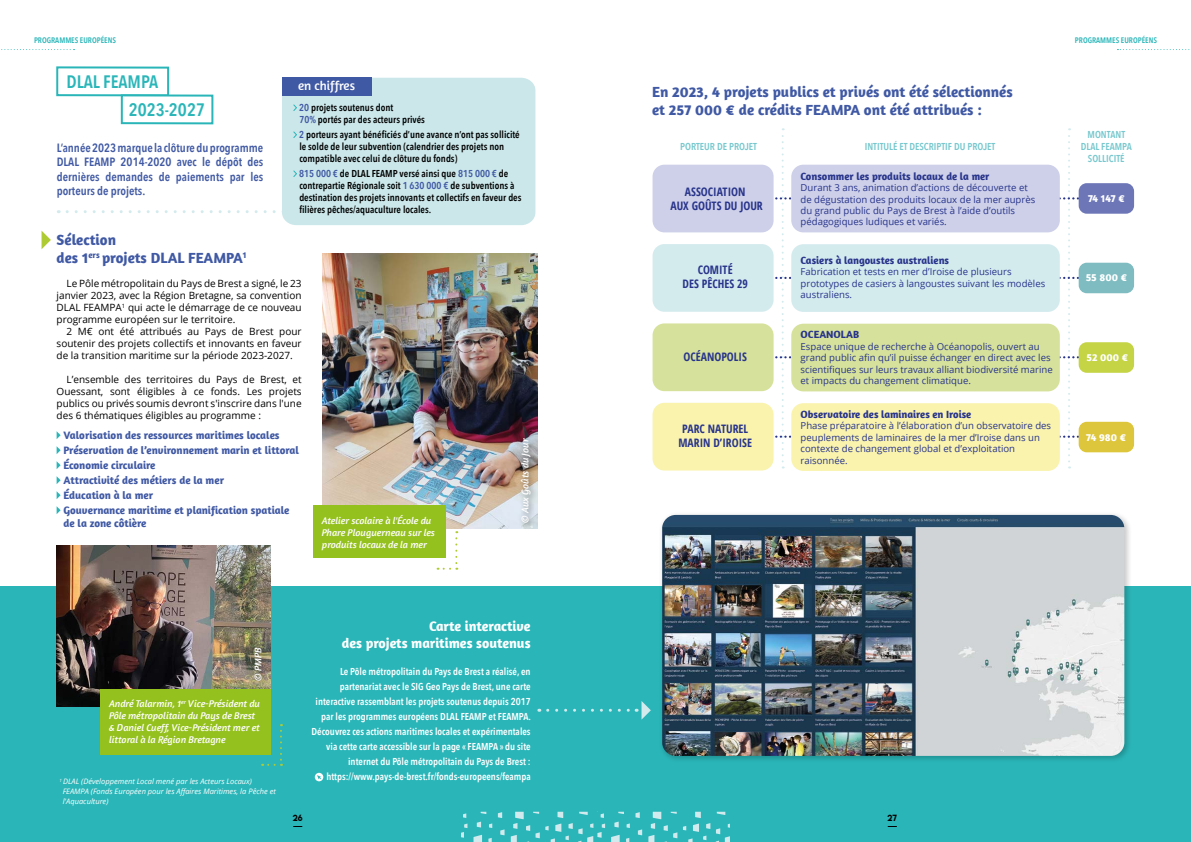
<style>
.page{position:relative;width:1191px;height:842px;background:#fff}
.page>*{position:absolute;margin:0;border:0;box-sizing:border-box;transform-origin:0 0}
.t1{font:600 18px/28px "Avenir Next Condensed";color:#2ab6b9}
.t2{font:700 15px/18px "Amaranth";color:#4059a4}
.t3{font:700 14px/16.8px "Amaranth";color:#fff;text-align:right}
.t4{font:13px "Amaranth";color:#fff}
.t5{font:600 12px/14.4px "Avenir Next Condensed";color:#4059a4;text-align:justify}
.t6{font:700 condensed 11.7px/14px "Open Sans";color:#28348b;text-align:center}
.t7{font:700 11px/15px "Amaranth";color:#4059a4}
.t8{font:700 10.6px "Amaranth";color:#28348b}
.t9{font:700 10.6px "Amaranth";color:#fff}
.t10{font:10px/12px "Open Sans";color:#000;text-align:justify}
.t11{font:600 10px/15px "Avenir Next Condensed";color:#fff;text-align:right}
.t12{font:600 10px/12px "Avenir Next Condensed";color:#000}
.t13{font:italic 10px/12px "Amaranth";color:#fff}
.t14{font:600 10px/12px "Avenir Next Condensed";color:#77c8ce;text-align:center}
.t15{font:9.6px/11.5px "Open Sans";color:#28348b}
.t16{font:600 8px "Avenir Next Condensed";color:#2ab6b9}
.t17{font:8px "Lemon Milk";color:#000}
.t18{font:italic 7.5px/10px "Open Sans";color:#fff}
.s1{color:#4059a4}
</style>
<div class="page">
<div style="left:0;top:587px;width:1191px;height:255px;background:#2ab6b9"></div>
<svg style="left:1px;top:49px;width:74px;height:1px"></svg>
<svg style="left:1117px;top:49px;width:73px;height:1px"></svg>
<svg style="left:473px;top:835px;width:9px;height:7px"></svg>
<svg style="left:500px;top:829px;width:4px;height:6px"></svg>
<svg style="left:477px;top:822px;width:4px;height:5px"></svg>
<svg style="left:489px;top:823px;width:3px;height:5px"></svg>
<svg style="left:488px;top:838px;width:4px;height:4px"></svg>
<svg style="left:461px;top:813px;width:6px;height:25px"></svg>
<svg style="left:498px;top:812px;width:4px;height:6px"></svg>
<svg style="left:511px;top:812px;width:94px;height:30px"></svg>
<svg style="left:648px;top:812px;width:82px;height:30px"></svg>
<svg style="left:611px;top:812px;width:31px;height:30px"></svg>
<div style="left:56px;top:66px;width:113px;height:30px;border:2px solid #2ab6b9"></div>
<svg style="left:67px;top:78px;width:468px;height:147px"></svg>
<div style="left:282px;top:78px;width:89px;height:18px;background:#4059a4"></div>
<svg style="left:57px;top:431px;width:4px;height:8px"></svg>
<svg style="left:57px;top:446px;width:4px;height:8px"></svg>
<svg style="left:57px;top:461px;width:4px;height:8px"></svg>
<svg style="left:57px;top:476px;width:4px;height:8px"></svg>
<svg style="left:57px;top:491px;width:4px;height:8px"></svg>
<svg style="left:57px;top:506px;width:4px;height:8px"></svg>
<svg style="left:41px;top:231px;width:10px;height:18px"></svg>
<img style="left:56px;top:545px;width:215px;height:162px">
<div style="left:101px;top:689px;width:170px;height:65px;background:#95c11f"></div>
<svg style="left:262px;top:724px;width:20px;height:42px"></svg>
<svg style="left:730px;top:128px;width:353px;height:340px"></svg>
<div style="left:791px;top:165px;width:268px;height:67px;background:#cdd0e8;border-radius:12px"></div>
<div style="left:1078px;top:183px;width:56px;height:31px;background:#6d77b8;border-radius:8px"></div>
<div style="left:1078px;top:422px;width:56px;height:30px;background:#ddc63b;border-radius:8px"></div>
<div style="left:1078px;top:263px;width:56px;height:30px;background:#7ebcc1;border-radius:8px"></div>
<div style="left:1078px;top:342px;width:56px;height:31px;background:#c4d444;border-radius:8px"></div>
<div style="left:652px;top:165px;width:121px;height:67px;background:#cdd0e8;border-radius:12px"></div>
<div style="left:652px;top:244px;width:121px;height:68px;background:#d4ebee;border-radius:12px"></div>
<div style="left:652px;top:323px;width:121px;height:68px;background:#d6e29b;border-radius:12px"></div>
<div style="left:652px;top:403px;width:121px;height:67px;background:#f9f3ae;border-radius:12px"></div>
<div style="left:791px;top:324px;width:268px;height:67px;background:#d6e29b;border-radius:12px"></div>
<div style="left:791px;top:244px;width:268px;height:68px;background:#d4ebee;border-radius:12px"></div>
<div style="left:791px;top:403px;width:268px;height:68px;background:#f9f3ae;border-radius:12px"></div>
<div style="left:658px;top:511px;width:474px;height:253px;background:#000;opacity:.22"></div>
<img style="left:662px;top:515px;width:462px;height:241px">
<img style="left:322px;top:253px;width:215px;height:275px">
<div style="left:313px;top:506px;width:133px;height:52px;background:#95c11f"></div>
<svg style="left:437px;top:531px;width:20px;height:39px"></svg>
<div style="left:517px;top:435px;width:21px;height:95px;background:#000;opacity:.48"></div>
<svg style="left:315px;top:773px;width:8px;height:8px"></svg>
<svg style="left:548px;top:701px;width:103px;height:19px"></svg>
<div style="left:250px;top:644px;width:19px;height:44px;background:#000;opacity:.48"></div>
<p class="t16" style="left:34px;top:34px;width:83px">PROGRAMMES EUROPÉENS</p>
<h1 class="t1" style="left:129px;top:68px;width:78px;text-indent:-62px">DLAL FEAMPA<br>2023-2027</h1>
<p class="t5" style="left:57px;top:140px;width:208px">L’année 2023 marque la clôture du programme DLAL FEAMP 2014-2020 avec le dépôt des dernières demandes de paiements par les porteurs de projets.</p>
<h3 class="t4" style="left:298px;top:78px;width:59px">en chiffres</h3>
<p class="t12" style="left:299px;top:101px;width:127px"><span class="s1">20</span> projets soutenus dont<br><span class="s1">70%</span> portés par des acteurs privés</p>
<p class="t12" style="left:299px;top:128px;width:222px"><span class="s1">2</span> porteurs ayant bénéficiés d’une avance n’ont pas sollicité le solde de leur subvention (calendrier des projets non compatible avec celui de clôture du fonds)</p>
<p class="t12" style="left:299px;top:167px;width:224px"><span class="s1">815 000 €</span> de DLAL FEAMP versé ainsi que <span class="s1">815 000 €</span> de contrepartie Régionale soit <span class="s1">1 630 000 €</span> de subventions à destination des projets innovants et collectifs en faveur des filières pêches/aquaculture locales.</p>
<h2 class="t2" style="left:57px;top:231px;width:191px">Sélection<br>des 1<sup>ers</sup> projets DLAL FEAMPA<sup>1</sup></h2>
<p class="t10" style="left:57px;top:277px;width:246px;text-indent:10px">Le Pôle métropolitain du Pays de Brest a signé, le 23 janvier 2023, avec la Région Bretagne, sa convention DLAL FEAMPA<sup>1</sup> qui acte le démarrage de ce nouveau programme européen sur le territoire.</p>
<p class="t10" style="left:57px;top:325px;width:246px;text-indent:10px">2 M€ ont été attribués au Pays de Brest pour soutenir des projets collectifs et innovants en faveur de la transition maritime sur la période 2023-2027.</p>
<p class="t10" style="left:57px;top:373px;width:246px;text-indent:10px">L’ensemble des territoires du Pays de Brest, et Ouessant, sont éligibles à ce fonds. Les projets publics ou privés soumis devront s'inscrire dans l'une des 6 thématiques éligibles au programme :</p>
<p class="t7" style="left:63px;top:428px;width:237px">Valorisation des ressources maritimes locales Préservation de l’environnement marin et littoral Économie circulaire<br>Attractivité des métiers de la mer<br>Éducation à la mer<br>Gouvernance maritime et planification spatiale</p>
<p class="t7" style="left:64px;top:516px;width:84px">de la zone côtière</p>
<p class="t13" style="left:322px;top:514px;width:115px">Atelier scolaire à l'École du<br>Phare Plouguerneau sur les produits locaux de la mer</p>
<p class="t13" style="left:519px;top:523px;width:86px;rotate:-90deg">© Aux Goûts du Jour</p>
<p class="t13" style="left:252px;top:681px;width:35px;rotate:-90deg">© PMPB</p>
<p class="t13" style="left:109px;top:698px;width:152px">André Talarmin, 1<sup>er</sup> Vice-Président du Pôle métropolitain du Pays de Brest &amp; Daniel Cueff, Vice-Président mer et littoral à la Région Bretagne</p>
<p class="t18" style="left:63px;top:776px;width:215px;text-indent:-3px"><sup>1</sup> DLAL (Développement Local mené par les Acteurs Locaux)<br>FEAMPA (Fonds Européen pour les Affaires Maritimes, la Pêche et l'Aquaculture)</p>
<h3 class="t3" style="left:342px;top:617px;width:190px">Carte interactive<br>des projets maritimes soutenus</h3>
<p class="t11" style="left:311px;top:663px;width:221px">Le Pôle métropolitain du Pays de Brest a réalisé, en partenariat avec le SIG Geo Pays de Brest, une carte interactive rassemblant les projets soutenus depuis 2017 par les programmes européens DLAL FEAMP et FEAMPA.<br>Découvrez ces actions maritimes locales et expérimentales via cette carte accessible sur la page « FEAMPA » du site internet du Pôle métropolitain du Pays de Brest : https://www.pays-de-brest.fr/fonds-europeens/feampa</p>
<p class="t17" style="left:293px;top:812px;width:11px">26</p>
<h2 class="t2" style="left:652px;top:82px;width:362px">En 2023, 4 projets publics et privés ont été sélectionnés et 257 000 € de crédits FEAMPA ont été attribués :</h2>
<p class="t14" style="left:680px;top:141px;width:78px">PORTEUR DE PROJET</p>
<p class="t14" style="left:864px;top:141px;width:132px">INTITULÉ ET DESCRIPTIF DU PROJET</p>
<p class="t6" style="left:670px;top:185px;width:94px">ASSOCIATION<br>AUX GOÛTS DU JOUR</p>
<p class="t6" style="left:682px;top:263px;width:67px">COMITÉ<br>DES PÊCHES 29</p>
<p class="t6" style="left:683px;top:349px;width:65px">OCÉANOPOLIS</p>
<p class="t6" style="left:678px;top:421px;width:75px">PARC NATUREL<br>MARIN D’IROISE</p>
<p class="t8" style="left:800px;top:169px;width:190px">Consommer les produits locaux de la mer</p>
<p class="t15" style="left:800px;top:182px;width:236px">Durant 3 ans, animation d’actions de découverte et de dégustation des produits locaux de la mer auprès du grand public du Pays de Brest à l’aide d’outils pédagogiques ludiques et variés.</p>
<p class="t8" style="left:800px;top:253px;width:150px">Casiers à langoustes australiens</p>
<p class="t15" style="left:800px;top:266px;width:246px">Fabrication et tests en mer d’Iroise de plusieurs prototypes de casiers à langoustes suivant les modèles australiens.</p>
<p class="t8" style="left:800px;top:328px;width:60px">OCEANOLAB</p>
<p class="t15" style="left:800px;top:340px;width:254px">Espace unique de recherche à Océanopolis, ouvert au grand public afin qu’il puisse échanger en direct avec les scientifiques sur leurs travaux alliant biodiversité marine et impacts du changement climatique.</p>
<p class="t8" style="left:800px;top:407px;width:172px">Observatoire des laminaires en Iroise</p>
<p class="t15" style="left:800px;top:420px;width:252px">Phase préparatoire à l’élaboration d’un observatoire des peuplements de laminaires de la mer d’Iroise dans un contexte de changement global et d’exploitation raisonnée.</p>
<p class="t16" style="left:1075px;top:34px;width:83px">PROGRAMMES EUROPÉENS</p>
<p class="t14" style="left:1080px;top:129px;width:52px">MONTANT<br>DLAL FEAMPA<br>SOLLICITÉ</p>
<p class="t9" style="left:1088px;top:192px;width:38px">74 147 €</p>
<p class="t9" style="left:1085px;top:271px;width:43px">55 800 €</p>
<p class="t9" style="left:1086px;top:351px;width:43px">52 000 €</p>
<p class="t9" style="left:1086px;top:430px;width:42px">74 980 €</p>
<p class="t17" style="left:887px;top:812px;width:11px">27</p>
</div>
